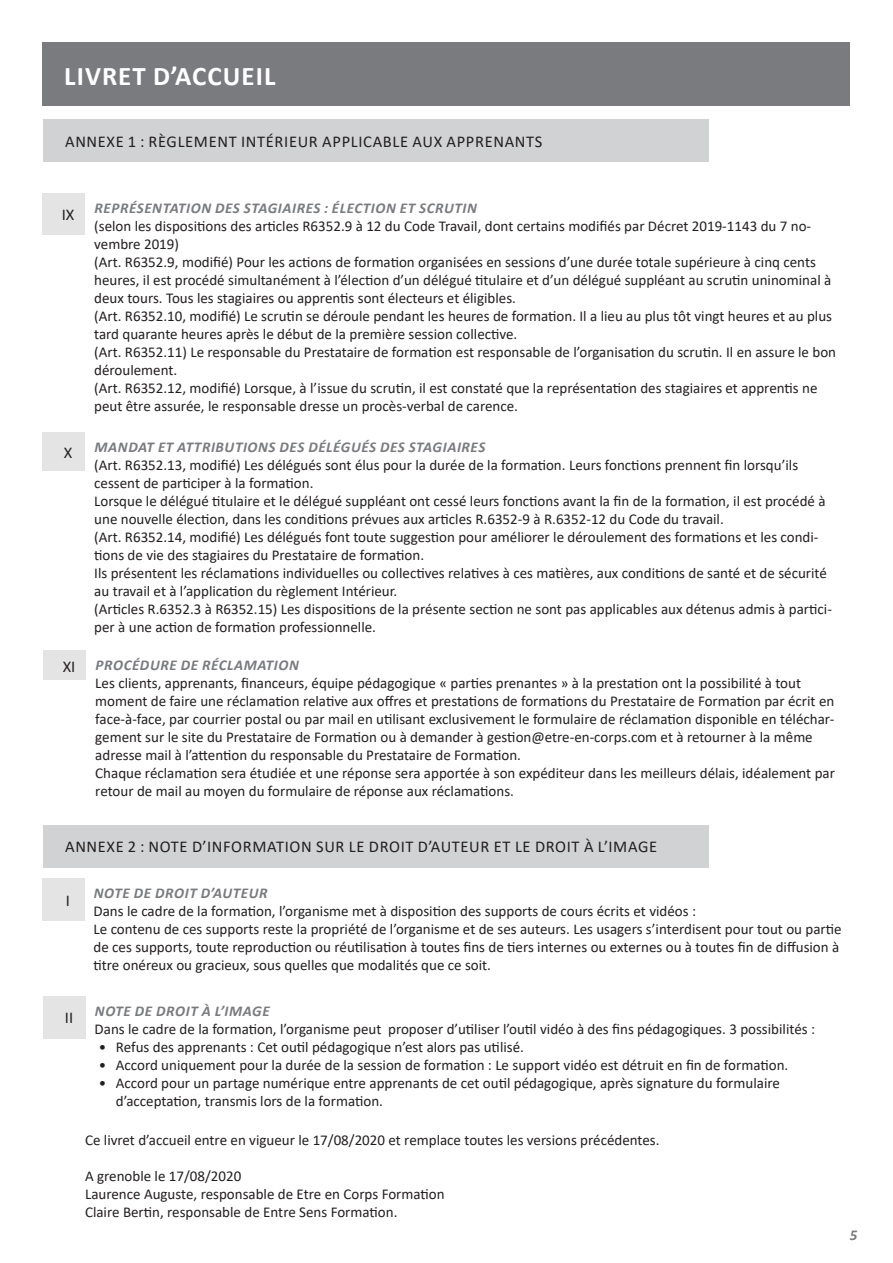
<style>
.page{position:relative;width:893px;height:1263px;background:#fff}
.page>*{position:absolute;margin:0;border:0;box-sizing:border-box;transform-origin:0 0}
.t1{font:700 27px "Calibri";letter-spacing:.04em;color:#fff}
.titre_2{font:16.5px "Calibri";letter-spacing:.04em;color:#231f20}
.jour{font:16.5px "Calibri";color:#231f20}
.Etape{font:15px/18px "Calibri";color:#231f20}
.Etape-2{font:italic 700 15px "Calibri";letter-spacing:.04em;color:#797b7e}
</style>
<div class="page">
<div style="left:43px;top:43px;width:807px;height:63px;background:#797b7e"></div>
<div style="left:43px;top:193px;width:42px;height:42px;background:#e4e4e5"></div>
<div style="left:43px;top:878px;width:42px;height:43px;background:#e4e4e5"></div>
<div style="left:44px;top:825px;width:665px;height:42px;background:#d1d2d4"></div>
<div style="left:44px;top:996px;width:42px;height:42px;background:#e4e4e5"></div>
<div style="left:44px;top:119px;width:665px;height:43px;background:#d1d2d4"></div>
<div style="left:44px;top:651px;width:42px;height:29px;background:#e4e4e5"></div>
<div style="left:43px;top:433px;width:42px;height:38px;background:#e4e4e5"></div>
<h1 class="t1" style="left:64px;top:56px;width:213px">LIVRET D’ACCUEIL</h1>
<p class="titre_2" style="left:65px;top:130px;width:479px">ANNEXE 1 : RÈGLEMENT INTÉRIEUR APPLICABLE AUX APPRENANTS</p>
<p class="jour" style="left:62px;top:204px;width:14px">IX</p>
<p class="jour" style="left:64px;top:441px;width:10px">X</p>
<p class="jour" style="left:63px;top:655px;width:14px">XI</p>
<p class="Etape-2" style="left:95px;top:198px;width:384px">REPRÉSENTATION DES STAGIAIRES : ÉLECTION ET SCRUTIN</p>
<p class="Etape" style="left:94px;top:217px;width:718px">(selon les dispositions des articles R6352.9 à 12 du Code Travail, dont certains modifiés par Décret 2019-1143 du 7 no&shy;vembre 2019)</p>
<p class="Etape" style="left:94px;top:253px;width:739px">(Art. R6352.9, modifié) Pour les actions de formation organisées en sessions d’une durée totale supérieure à cinq cents heures, il est procédé simultanément à l’élection d’un délégué titulaire et d’un délégué suppléant au scrutin uninominal à deux tours. Tous les stagiaires ou apprentis sont électeurs et éligibles.</p>
<p class="Etape" style="left:94px;top:307px;width:739px">(Art. R6352.10, modifié) Le scrutin se déroule pendant les heures de formation. Il a lieu au plus tôt vingt heures et au plus tard quarante heures après le début de la première session collective.</p>
<p class="Etape" style="left:94px;top:343px;width:743px">(Art. R6352.11) Le responsable du Prestataire de formation est responsable de l’organisation du scrutin. Il en assure le bon déroulement.</p>
<p class="Etape" style="left:94px;top:379px;width:725px">(Art. R6352.12, modifié) Lorsque, à l’issue du scrutin, il est constaté que la représentation des stagiaires et apprentis ne peut être assurée, le responsable dresse un procès-verbal de carence.</p>
<p class="Etape-2" style="left:95px;top:437px;width:392px">MANDAT ET ATTRIBUTIONS DES DÉLÉGUÉS DES STAGIAIRES</p>
<p class="Etape" style="left:94px;top:456px;width:705px">(Art. R6352.13, modifié) Les délégués sont élus pour la durée de la formation. Leurs fonctions prennent fin lorsqu’ils cessent de participer à la formation.</p>
<p class="Etape" style="left:94px;top:492px;width:733px">Lorsque le délégué titulaire et le délégué suppléant ont cessé leurs fonctions avant la fin de la formation, il est procédé à une nouvelle élection, dans les conditions prévues aux articles R.6352-9 à R.6352-12 du Code du travail.</p>
<p class="Etape" style="left:94px;top:528px;width:726px">(Art. R6352.14, modifié) Les délégués font toute suggestion pour améliorer le déroulement des formations et les condi&shy;tions de vie des stagiaires du Prestataire de formation.</p>
<p class="Etape" style="left:94px;top:564px;width:734px">Ils présentent les réclamations individuelles ou collectives relatives à ces matières, aux conditions de santé et de sécurité au travail et à l’application du règlement Intérieur.</p>
<p class="Etape" style="left:94px;top:600px;width:739px">(Articles R.6352.3 à R6352.15) Les dispositions de la présente section ne sont pas applicables aux détenus admis à partici&shy;per à une action de formation professionnelle.</p>
<p class="Etape-2" style="left:96px;top:655px;width:205px">PROCÉDURE DE RÉCLAMATION</p>
<p class="Etape" style="left:95px;top:674px;width:740px">Les clients, apprenants, financeurs, équipe pédagogique « parties prenantes » à la prestation ont la possibilité à tout moment de faire une réclamation relative aux offres et prestations de formations du Prestataire de Formation par écrit en face-à-face, par courrier postal ou par mail en utilisant exclusivement le formulaire de réclamation disponible en téléchar&shy;gement sur le site du Prestataire de Formation ou à demander à gestion@etre-en-corps.com et à retourner à la même adresse mail à l’attention du responsable du Prestataire de Formation.</p>
<p class="Etape" style="left:95px;top:764px;width:741px">Chaque réclamation sera étudiée et une réponse sera apportée à son expéditeur dans les meilleurs délais, idéalement par retour de mail au moyen du formulaire de réponse aux réclamations.</p>
<p class="titre_2" style="left:65px;top:835px;width:594px">ANNEXE 2 : NOTE D’INFORMATION SUR LE DROIT D’AUTEUR ET LE DROIT À L’IMAGE</p>
<p class="jour" style="left:64px;top:889px;width:10px">6</p>
<p class="jour" style="left:66px;top:889px;width:6px">I</p>
<p class="jour" style="left:65px;top:1006px;width:10px">II</p>
<p class="Etape-2" style="left:94px;top:882px;width:175px">NOTE DE DROIT D’AUTEUR</p>
<p class="Etape" style="left:94px;top:901px;width:604px">Dans le cadre de la formation, l’organisme met à disposition des supports de cours écrits et vidéos :</p>
<p class="Etape" style="left:94px;top:919px;width:750px">Le contenu de ces supports reste la propriété de l’organisme et de ses auteurs. Les usagers s’interdisent pour tout ou partie de ces supports, toute reproduction ou réutilisation à toutes fins de tiers internes ou externes ou à toutes fin de diffusion à titre onéreux ou gracieux, sous quelles que modalités que ce soit.</p>
<p class="Etape-2" style="left:95px;top:1000px;width:176px">NOTE DE DROIT À L’IMAGE</p>
<p class="Etape" style="left:95px;top:1019px;width:722px">Dans le cadre de la formation, l’organisme peut proposer d’utiliser l’outil vidéo à des fins pédagogiques. 3 possibilités :</p>
<p class="Etape" style="left:99px;top:1037px;width:427px">• Refus des apprenants : Cet outil pédagogique n’est alors pas utilisé.</p>
<p class="Etape" style="left:99px;top:1055px;width:691px">• Accord uniquement pour la durée de la session de formation : Le support vidéo est détruit en fin de formation.</p>
<p class="Etape" style="left:116px;top:1073px;width:666px;text-indent:-17px">• Accord pour un partage numérique entre apprenants de cet outil pédagogique, après signature du formulaire d’acceptation, transmis lors de la formation.</p>
<p class="Etape" style="left:85px;top:1131px;width:576px">Ce livret d’accueil entre en vigueur le 17/08/2020 et remplace toutes les versions précédentes.</p>
<p class="Etape" style="left:85px;top:1167px;width:158px">A grenoble le 17/08/2020</p>
<p class="Etape" style="left:85px;top:1185px;width:361px">Laurence Auguste, responsable de Etre en Corps Formation<br>Claire Bertin, responsable de Entre Sens Formation.</p>
<p class="Etape-2" style="left:850px;top:1224px;width:9px">5</p>
</div>
